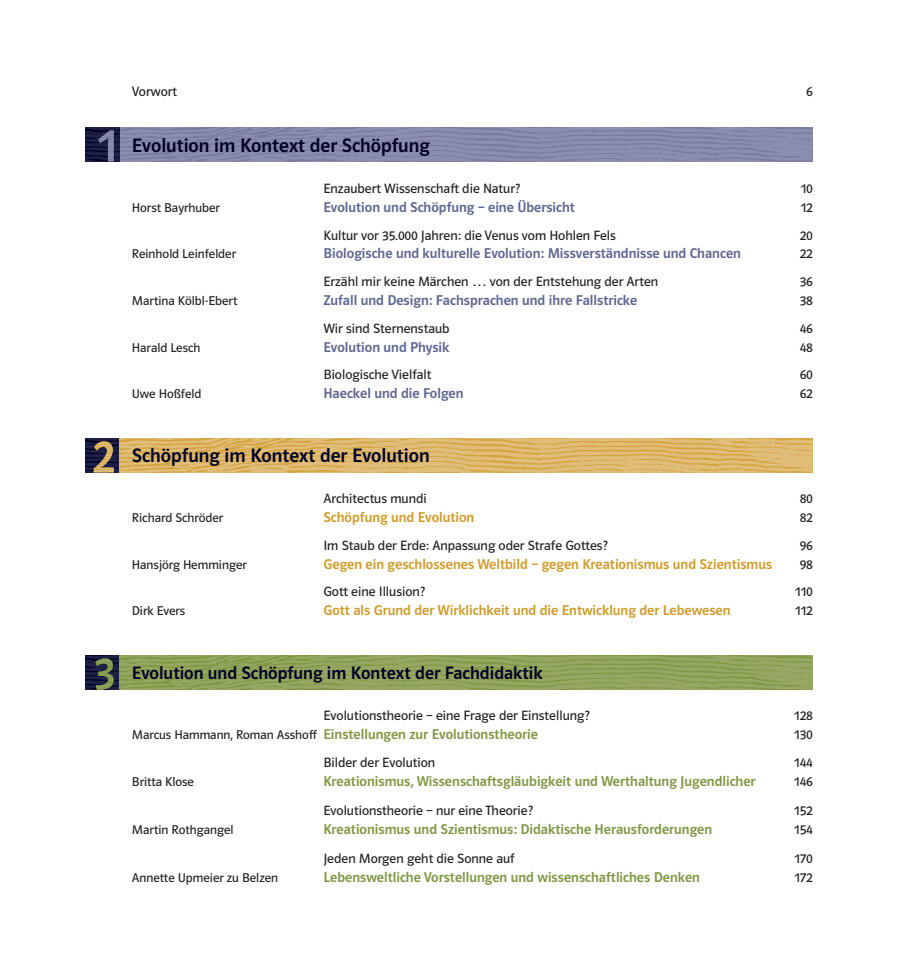
<style>
.page{position:relative;width:915px;height:979px;background:#fff}
.page>*{position:absolute;margin:0;border:0;box-sizing:border-box;transform-origin:0 0}
.t1{font:19.5px "Polo ST11 K Krftg";color:#000025}
.t2{font:18px "Polo ST11 K Krftg";color:#000025}
.t3{font:14.25px "Polo ST11 K Krftg";color:#7f9743}
.t4{font:14.25px "Polo ST11 K Krftg";color:#5d6690}
.t5{font:14.25px "Polo ST11 K Krftg";color:#cf9b2a}
.t6{font:13.5px "Polo ST11 K Buch";color:#231f20}
.t7{font:12.75px "Polo ST11 K Buch";color:#231f20}
.s1{font-family:"Polo ST11 K Buch";font-size:12.75px;color:#231f20}
</style>
<div class="page">
<img style="left:119px;top:127px;width:693px;height:34px">
<svg style="left:85px;top:127px;width:34px;height:34px"></svg>
<img style="left:98px;top:130px;width:16px;height:31px">
<img style="left:85px;top:655px;width:34px;height:34px">
<svg style="left:119px;top:655px;width:693px;height:34px;background:#8ea25a"></svg>
<img style="left:95px;top:658px;width:19px;height:31px">
<img style="left:85px;top:438px;width:34px;height:34px">
<svg style="left:119px;top:438px;width:693px;height:34px;background:#ddb569"></svg>
<img style="left:94px;top:441px;width:20px;height:31px">
<p class="t6" style="left:132px;top:84px;width:47px">Vorwort</p>
<p class="t6" style="left:806px;top:84px;width:8px">6</p>
<h1 class="t1" style="left:132px;top:135px;width:299px">Evolution im Kontext der Schöpfung</h1>
<p class="t6" style="left:323px;top:181px;width:198px">Enzaubert Wissenschaft die Natur?</p>
<p class="t6" style="left:800px;top:181px;width:14px">10</p>
<p class="t7" style="left:132px;top:201px;width:89px">Horst Bayrhuber</p>
<p class="t4" style="left:323px;top:199px;width:253px">Evolution und Schöpfung – eine Übersicht</p>
<p class="t6" style="left:800px;top:200px;width:14px">12</p>
<p class="t6" style="left:323px;top:228px;width:294px">Kultur vor 35.000 Jahren: die Venus vom Hohlen Fels</p>
<p class="t6" style="left:799px;top:228px;width:15px">20</p>
<p class="t7" style="left:132px;top:247px;width:106px">Reinhold Leinfelder</p>
<p class="t4" style="left:323px;top:246px;width:419px">Biologische und kulturelle Evolution: Missverständnisse und Chancen</p>
<p class="t6" style="left:799px;top:246px;width:15px">22</p>
<p class="t6" style="left:323px;top:274px;width:336px">Erzähl mir keine Märchen … von der Entstehung der Arten</p>
<p class="t6" style="left:799px;top:274px;width:15px">36</p>
<p class="t7" style="left:132px;top:294px;width:107px">Martina Kölbl-Ebert</p>
<p class="t4" style="left:323px;top:292px;width:315px">Zufall und Design: Fachsprachen und ihre Fallstricke</p>
<p class="t6" style="left:799px;top:293px;width:15px">38</p>
<p class="t6" style="left:323px;top:321px;width:128px">Wir sind Sternenstaub</p>
<p class="t6" style="left:799px;top:321px;width:15px">46</p>
<p class="t7" style="left:132px;top:340px;width:70px">Harald Lesch</p>
<p class="t4" style="left:323px;top:339px;width:127px">Evolution und Physik</p>
<p class="t6" style="left:799px;top:339px;width:15px">48</p>
<p class="t6" style="left:323px;top:367px;width:109px">Biologische Vielfalt</p>
<p class="t6" style="left:799px;top:367px;width:15px">60</p>
<p class="t7" style="left:132px;top:387px;width:71px">Uwe Hoßfeld</p>
<p class="t4" style="left:323px;top:385px;width:142px">Haeckel und die Folgen</p>
<p class="t6" style="left:799px;top:386px;width:15px">62</p>
<h1 class="t1" style="left:132px;top:444px;width:299px">Schöpfung im Kontext der Evolution</h1>
<p class="t6" style="left:323px;top:491px;width:105px">Architectus mundi</p>
<p class="t6" style="left:799px;top:491px;width:15px">80</p>
<p class="t7" style="left:132px;top:510px;width:93px">Richard Schröder</p>
<p class="t5" style="left:323px;top:509px;width:152px">Schöpfung und Evolution</p>
<p class="t6" style="left:799px;top:510px;width:15px">82</p>
<p class="t6" style="left:323px;top:537px;width:286px">Im Staub der Erde: Anpassung oder Strafe Gottes?</p>
<p class="t6" style="left:799px;top:537px;width:15px">96</p>
<p class="t7" style="left:132px;top:557px;width:116px">Hansjörg Hemminger</p>
<p class="t5" style="left:323px;top:555px;width:450px">Gegen ein geschlossenes Weltbild – gegen Kreationismus und Szientismus</p>
<p class="t6" style="left:799px;top:556px;width:15px">98</p>
<p class="t6" style="left:323px;top:584px;width:103px">Gott eine Illusion?</p>
<p class="t6" style="left:795px;top:584px;width:19px">110</p>
<p class="t7" style="left:132px;top:603px;width:55px">Dirk Evers</p>
<p class="t5" style="left:323px;top:602px;width:408px">Gott als Grund der Wirklichkeit und die Entwicklung der Lebewesen</p>
<p class="t6" style="left:795px;top:603px;width:19px">112</p>
<h2 class="t2" style="left:132px;top:662px;width:412px">Evolution und Schöpfung im Kontext der Fachdidaktik</h2>
<p class="t6" style="left:323px;top:708px;width:268px">Evolutionstheorie – eine Frage der Einstellung?</p>
<p class="t6" style="left:794px;top:708px;width:20px">128</p>
<p class="t3" style="left:132px;top:726px;width:407px"><span class="s1">Marcus Hammann, Roman Asshoff</span> Einstellungen zur Evolutionstheorie</p>
<p class="t6" style="left:794px;top:726px;width:20px">130</p>
<p class="t6" style="left:323px;top:754px;width:113px">Bilder der Evolution</p>
<p class="t6" style="left:794px;top:754px;width:20px">144</p>
<p class="t7" style="left:132px;top:774px;width:64px">Britta Klose</p>
<p class="t3" style="left:323px;top:772px;width:433px">Kreationismus, Wissenschaftsgläubigkeit und Werthaltung Jugendlicher</p>
<p class="t6" style="left:794px;top:773px;width:20px">146</p>
<p class="t6" style="left:323px;top:802px;width:211px">Evolutionstheorie – nur eine Theorie?</p>
<p class="t6" style="left:794px;top:802px;width:20px">152</p>
<p class="t7" style="left:132px;top:822px;width:103px">Martin Rothgangel</p>
<p class="t3" style="left:323px;top:820px;width:390px">Kreationismus und Szientismus: Didaktische Herausforderungen</p>
<p class="t6" style="left:794px;top:821px;width:20px">154</p>
<p class="t6" style="left:323px;top:850px;width:193px">Jeden Morgen geht die Sonne auf</p>
<p class="t6" style="left:794px;top:850px;width:20px">170</p>
<p class="t7" style="left:132px;top:870px;width:148px">Annette Upmeier zu Belzen</p>
<p class="t3" style="left:323px;top:868px;width:378px">Lebensweltliche Vorstellungen und wissenschaftliches Denken</p>
<p class="t6" style="left:794px;top:869px;width:20px">172</p>
</div>
